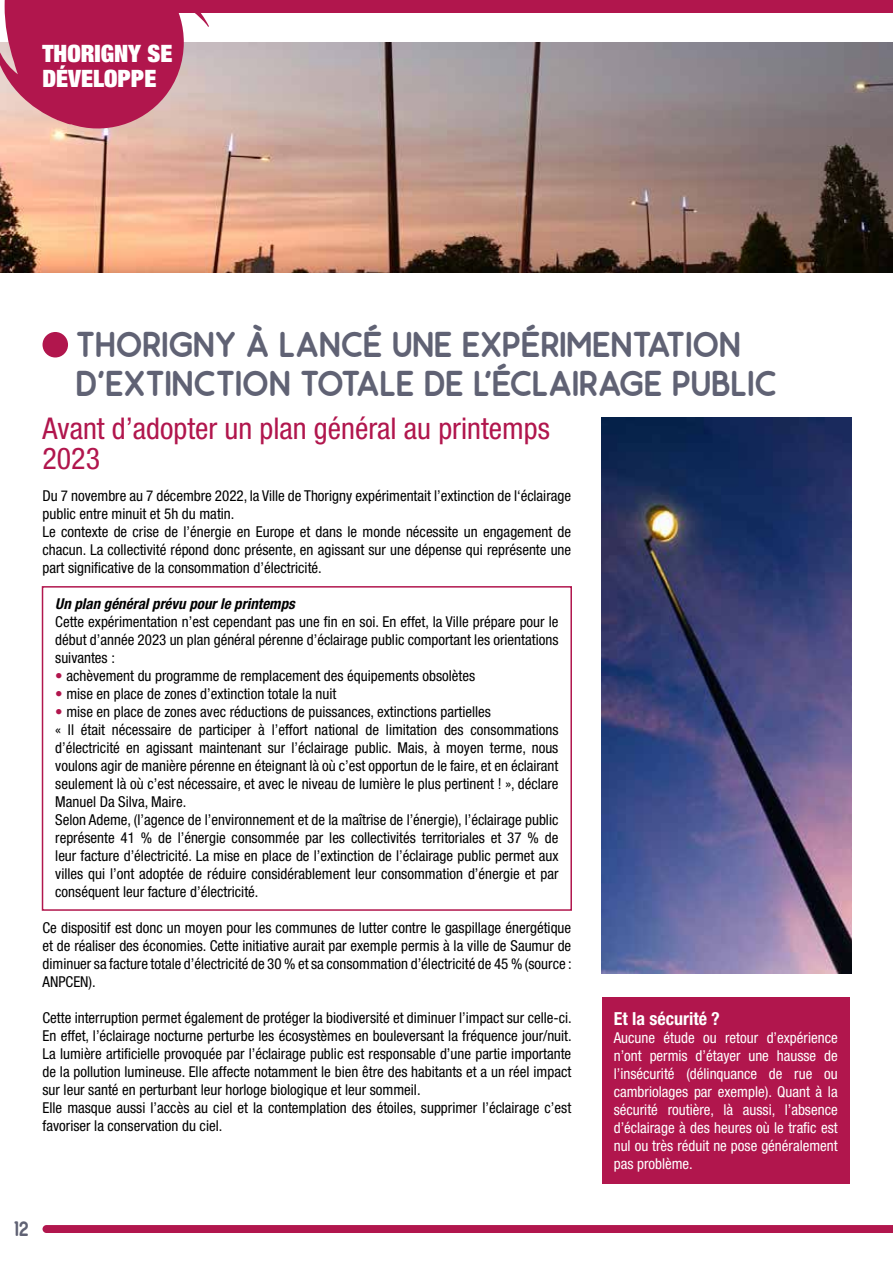
<style>
.page{position:relative;width:893px;height:1263px;background:#fff}
.page>*{position:absolute;margin:0;border:0;box-sizing:border-box;transform-origin:0 0}
.t1{font:700 36px/39px "Odin";color:#606274}
.t2{font:condensed 30px/30px "Helvetica Neue LT Std";color:#b1164d}
.t3{font:900 condensed 24px/25.5px "Helvetica Neue LT Std";color:#fff}
.t4{font:700 21px "Odin";color:#606274}
.t5{font:700 condensed 18px "Helvetica Neue LT Std";color:#fff}
.t6{font:condensed 15px/18px "Helvetica Neue LT Std";color:#000}
.t7{font:condensed 15px/18px "Helvetica Neue LT Std";color:#fff;text-align:justify}
.t8{font:italic 700 condensed 15px "Helvetica Neue LT Std";color:#000}
.s1{color:#b1164d}
</style>
<div class="page">
<img style="left:0;top:43px;width:893px;height:229px">
<img style="left:602px;top:417px;width:249px;height:557px">
<svg style="left:0;top:0;width:232px;height:135px;background:#c35a79"></svg>
<div style="left:55px;top:0;width:838px;height:12px;background:#b1164d"></div>
<svg style="left:43px;top:1225px;width:850px;height:8px;background:#b1174e"></svg>
<div style="left:43px;top:332px;width:25px;height:25px;background:#b1164d;border-radius:50%"></div>
<div style="left:42px;top:586px;width:530px;height:325px;border:2px solid #b1164d"></div>
<div style="left:602px;top:997px;width:248px;height:186px;background:#b1164d"></div>
<h3 class="t3" style="left:43px;top:40px;width:131px">THORIGNY SE<br>DÉVELOPPE</h3>
<h1 class="t1" style="left:76px;top:325px;width:702px">THORIGNY À LANCÉ UNE EXPÉRIMENTATION<br>D'EXTINCTION TOTALE DE L'ÉCLAIRAGE PUBLIC</h1>
<h2 class="t2" style="left:43px;top:413px;width:509px">Avant d’adopter un plan général au printemps<br>2023</h2>
<p class="t6" style="left:43px;top:486px;width:530px">Du 7 novembre au 7 décembre 2022, la Ville de Thorigny expérimentait l’extinction de l‘éclairage public entre minuit et 5h du matin.<br>Le contexte de crise de l’énergie en Europe et dans le monde nécessite un engagement de chacun. La collectivité répond donc présente, en agissant sur une dépense qui représente une part significative de la consommation d’électricité.</p>
<p class="t8" style="left:55px;top:594px;width:241px">Un plan général prévu pour le printemps</p>
<p class="t6" style="left:55px;top:612px;width:505px;text-align:justify">Cette expérimentation n’est cependant pas une fin en soi. En effet, la Ville prépare pour le début d’année 2023 un plan général pérenne d’éclairage public comportant les orientations suivantes :</p>
<p class="t6" style="left:55px;top:666px;width:421px"><span class="s1">•</span> achèvement du programme de remplacement des équipements obsolètes</p>
<p class="t6" style="left:55px;top:684px;width:283px"><span class="s1">•</span> mise en place de zones d’extinction totale la nuit</p>
<p class="t6" style="left:55px;top:702px;width:505px"><span class="s1">•</span> mise en place de zones avec réductions de puissances, extinctions partielles<br>« Il était nécessaire de participer à l’effort national de limitation des consommations d’électricité en agissant maintenant sur l’éclairage public. Mais, à moyen terme, nous voulons agir de manière pérenne en éteignant là où c’est opportun de le faire, et en éclairant seulement là où c’est nécessaire, et avec le niveau de lumière le plus pertinent ! », déclare Manuel Da Silva, Maire.<br>Selon Ademe, (l’agence de l’environnement et de la maîtrise de l’énergie), l’éclairage public représente 41 % de l’énergie consommée par les collectivités territoriales et 37 % de leur facture d’électricité. La mise en place de l’extinction de l’éclairage public permet aux villes qui l’ont adoptée de réduire considérablement leur consommation d’énergie et par conséquent leur facture d’électricité.</p>
<p class="t6" style="left:43px;top:918px;width:531px;text-align:justify">Ce dispositif est donc un moyen pour les communes de lutter contre le gaspillage énergétique et de réaliser des économies. Cette initiative aurait par exemple permis à la ville de Saumur de diminuer sa facture totale d’électricité de 30 % et sa consommation d’électricité de 45 % (source :<br>ANPCEN).</p>
<p class="t6" style="left:43px;top:1008px;width:531px">Cette interruption permet également de protéger la biodiversité et diminuer l’impact sur celle-ci.<br>En effet, l’éclairage nocturne perturbe les écosystèmes en bouleversant la fréquence jour/nuit.<br>La lumière artificielle provoquée par l’éclairage public est responsable d’une partie importante de la pollution lumineuse. Elle affecte notamment le bien être des habitants et a un réel impact sur leur santé en perturbant leur horloge biologique et leur sommeil.<br>Elle masque aussi l’accès au ciel et la contemplation des étoiles, supprimer l’éclairage c’est favoriser la conservation du ciel.</p>
<p class="t5" style="left:614px;top:1008px;width:108px">Et la sécurité ?</p>
<p class="t7" style="left:614px;top:1028px;width:225px">Aucune étude ou retour d’expérience n’ont permis d’étayer une hausse de l’insécurité (délinquance de rue ou cambriolages par exemple). Quant à la sécurité routière, là aussi, l’absence d’éclairage à des heures où le trafic est nul ou très réduit ne pose généralement pas problème.</p>
<h3 class="t4" style="left:14px;top:1217px;width:17px">12</h3>
</div>
